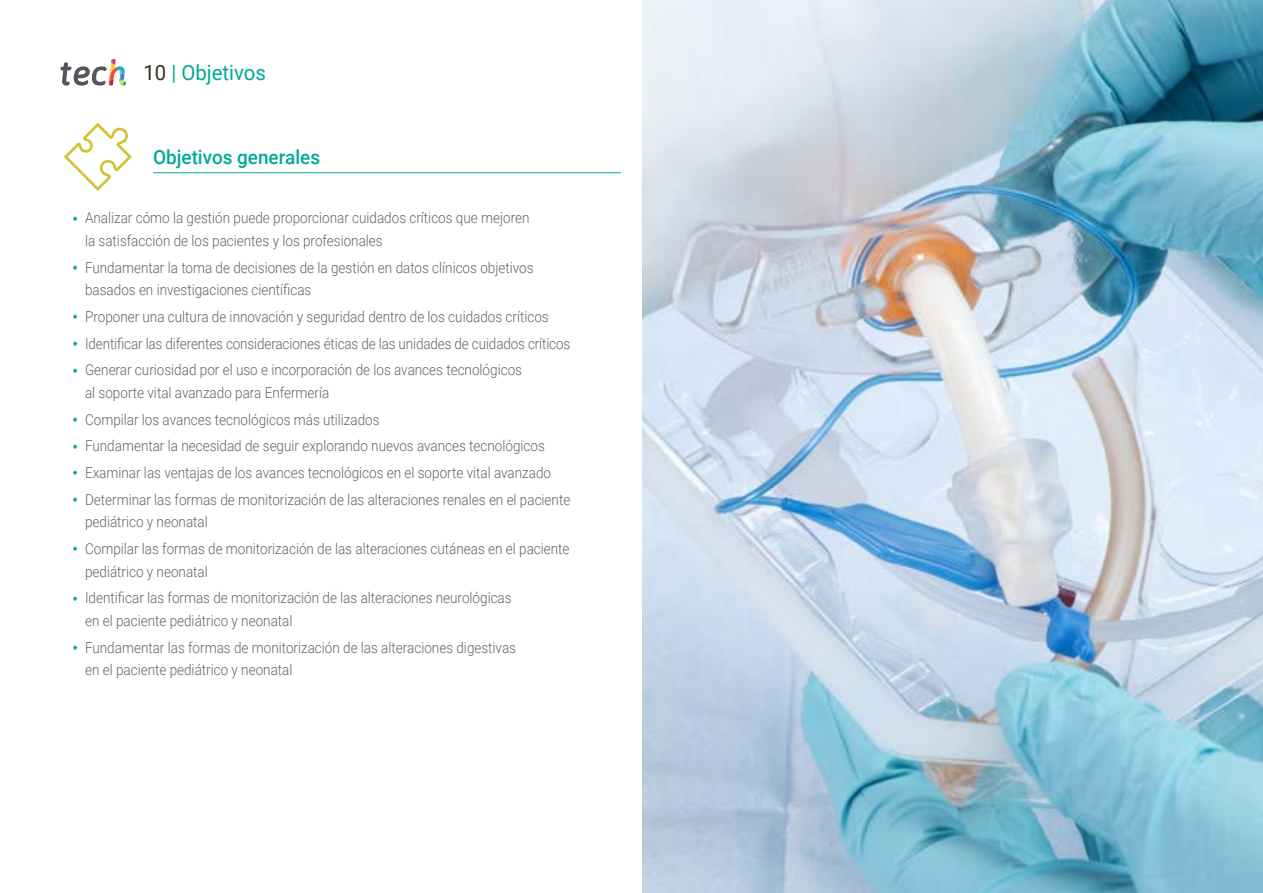
<style>
.page{position:relative;width:1263px;height:893px;background:#fff}
.page>*{position:absolute;margin:0;border:0;box-sizing:border-box;transform-origin:0 0}
.t1{font:21px "Roboto";color:#00a996}
.t2{font:500 19.5px "Roboto";color:#00a996}
.t3{font:300 15px/26.7px "Roboto";color:#61646a;scale:.9 1}
.s1{color:#312e20}
</style>
<div class="page">
<hr style="left:153px;top:172px;width:468px;height:1px;background:#00a996">
<svg style="left:64px;top:123px;width:68px;height:68px"></svg>
<img style="left:642px;top:0;width:621px;height:893px">
<svg style="left:61px;top:59px;width:65px;height:27px"></svg>
<h1 class="t1" style="left:144px;top:57px;width:124px"><span class="s1">10</span> | Objetivos</h1>
<h2 class="t2" style="left:153px;top:144px;width:169px">Objetivos generales</h2>
<p class="t3" style="left:85px;top:206px;width:495px;line-height:22.5px">Analizar cómo la gestión puede proporcionar cuidados críticos que mejoren la satisfacción de los pacientes y los profesionales</p>
<p class="t3" style="left:85px;top:255px;width:500px;line-height:22.5px">Fundamentar la toma de decisiones de la gestión en datos clínicos objetivos basados en investigaciones científicas</p>
<p class="t3" style="left:85px;top:303px;width:541px">Proponer una cultura de innovación y seguridad dentro de los cuidados críticos<br>Identificar las diferentes consideraciones éticas de las unidades de cuidados críticos<br>Generar curiosidad por el uso e incorporación de los avances tecnológicos</p>
<p class="t3" style="left:85px;top:379px;width:541px">al soporte vital avanzado para Enfermería<br>Compilar los avances tecnológicos más utilizados<br>Fundamentar la necesidad de seguir explorando nuevos avances tecnológicos Examinar las ventajas de los avances tecnológicos en el soporte vital avanzado Determinar las formas de monitorización de las alteraciones renales en el paciente</p>
<p class="t3" style="left:85px;top:508px;width:540px">pediátrico y neonatal<br>Compilar las formas de monitorización de las alteraciones cutáneas en el paciente</p>
<p class="t3" style="left:85px;top:557px;width:476px">pediátrico y neonatal<br>Identificar las formas de monitorización de las alteraciones neurológicas</p>
<p class="t3" style="left:85px;top:607px;width:480px">en el paciente pediátrico y neonatal<br>Fundamentar las formas de monitorización de las alteraciones digestivas</p>
<p class="t3" style="left:85px;top:656px;width:232px">en el paciente pediátrico y neonatal</p>
</div>
